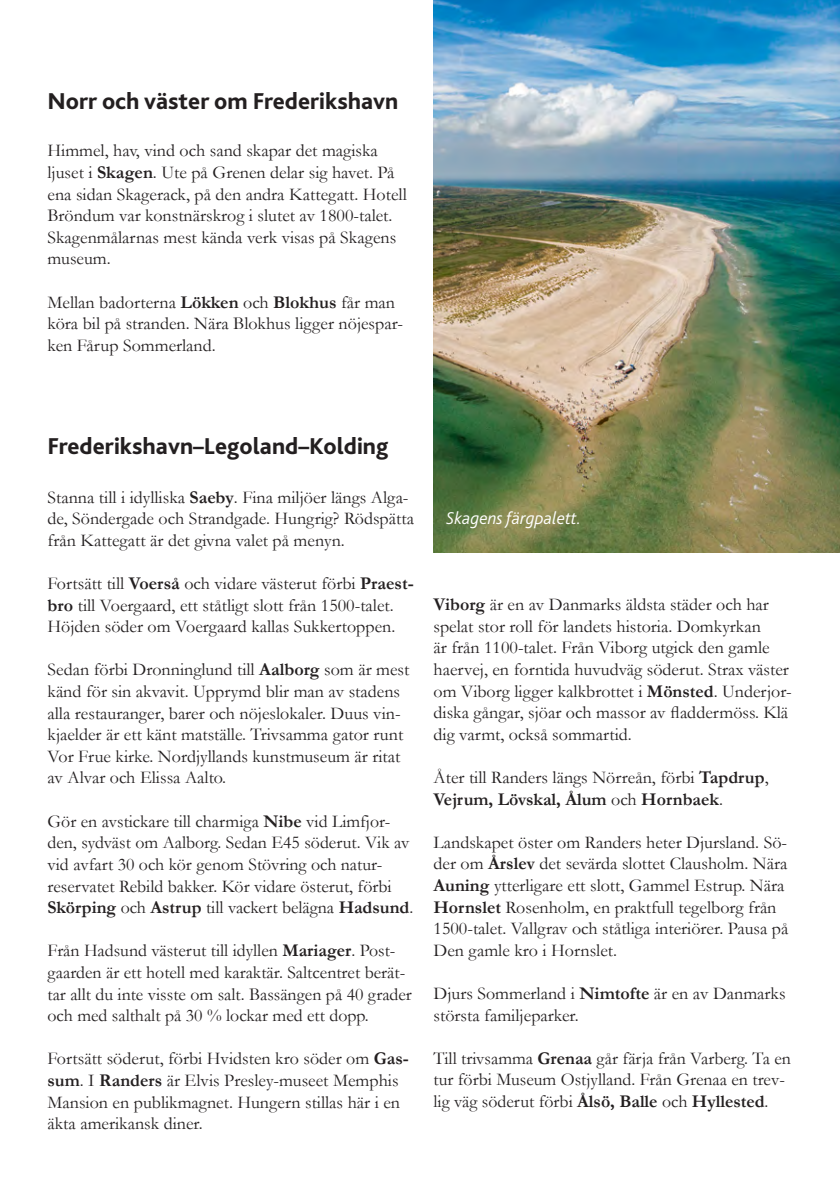
<style>
.page{position:relative;width:840px;height:1191px;background:#fff}
.page>*{position:absolute;margin:0;border:0;box-sizing:border-box;transform-origin:0 0}
.t1{font:800 24px "Bliss 2";color:#231f20}
.t2{font:18px/21.6px "Garamond";color:#231f20}
.t3{font:italic 300 18px "Bliss 2";color:#fff}
.s1{font-weight:700}
</style>
<div class="page">
<img style="left:433px;top:0;width:406px;height:552px">
<h1 class="t1" style="left:47px;top:86px;width:352px">Norr och väster om Frederikshavn</h1>
<p class="t2" style="left:47px;top:139px;width:360px">Himmel, hav, vind och sand skapar det magiska ljuset i <span class="s1">Skagen</span>. Ute på Grenen delar sig havet. På ena sidan Skagerack, på den andra Kattegatt. Hotell Bröndum var konstnärskrog i slutet av 1800-talet.<br>Skagenmålarnas mest kända verk visas på Skagens museum.</p>
<p class="t2" style="left:47px;top:291px;width:357px">Mellan badorterna <span class="s1">Lökken</span> och <span class="s1">Blokhus</span> får man köra bil på stranden. Nära Blokhus ligger nöjespar&shy;ken Fårup Sommerland.</p>
<h1 class="t1" style="left:47px;top:431px;width:342px">Frederikshavn–Legoland–Kolding</h1>
<p class="t2" style="left:47px;top:485px;width:368px">Stanna till i idylliska <span class="s1">Saeby</span>. Fina miljöer längs Alga&shy;de, Söndergade och Strandgade. Hungrig? Rödspätta från Kattegatt är det givna valet på menyn.</p>
<p class="t2" style="left:47px;top:572px;width:367px">Fortsätt till <span class="s1">Voerså</span> och vidare västerut förbi <span class="s1">Praest&shy;bro</span> till Voergaard, ett ståtligt slott från 1500-talet.<br>Höjden söder om Voergaard kallas Sukkertoppen.</p>
<p class="t2" style="left:48px;top:658px;width:363px">Sedan förbi Dronninglund till <span class="s1">Aalborg</span> som är mest känd för sin akvavit. Upprymd blir man av stadens alla restauranger, barer och nöjeslokaler. Duus vin&shy;kjaelder är ett känt matställe. Trivsamma gator runt Vor Frue kirke. Nordjyllands kunstmuseum är ritat av Alvar och Elissa Aalto.</p>
<p class="t2" style="left:47px;top:809px;width:367px">Gör en avstickare till charmiga <span class="s1">Nibe</span> vid Limfjor&shy;den, sydväst om Aalborg. Sedan E45 söderut. Vik av vid avfart 30 och kör genom Stövring och natur&shy;reservatet Rebild bakker. Kör vidare österut, förbi <span class="s1">Skörping</span> och <span class="s1">Astrup</span> till vackert belägna <span class="s1">Hadsund</span>.</p>
<p class="t2" style="left:47px;top:939px;width:365px">Från Hadsund västerut till idyllen <span class="s1">Mariager</span>. Post&shy;gaarden är ett hotell med karaktär. Saltcentret berät&shy;tar allt du inte visste om salt. Bassängen på 40 grader och med salthalt på 30 % lockar med ett dopp.</p>
<p class="t2" style="left:47px;top:1047px;width:362px">Fortsätt söderut, förbi Hvidsten kro söder om <span class="s1">Gas&shy;sum</span>. I <span class="s1">Randers</span> är Elvis Presley-museet Memphis Mansion en publikmagnet. Hungern stillas här i en äkta amerikansk diner.</p>
<p class="t3" style="left:446px;top:507px;width:136px">Skagens färgpalett.</p>
<p class="t2" style="left:433px;top:593px;width:359px"><span class="s1">Viborg</span> är en av Danmarks äldsta städer och har spelat stor roll för landets historia. Domkyrkan<br>är från 1100-talet. Från Viborg utgick den gamle haervej, en forntida huvudväg söderut. Strax väster om Viborg ligger kalkbrottet i <span class="s1">Mönsted</span>. Underjor&shy;diska gångar, sjöar och massor av fladdermöss. Klä dig varmt, också sommartid.</p>
<p class="t2" style="left:433px;top:766px;width:336px">Åter till Randers längs Nörreån, förbi <span class="s1">Tapdrup</span>,<br><span class="s1">Vejrum, Lövskal, Ålum</span> och <span class="s1">Hornbaek</span>.</p>
<p class="t2" style="left:433px;top:831px;width:356px">Landskapet öster om Randers heter Djursland. Sö&shy;der om <span class="s1">Årslev</span> det sevärda slottet Clausholm. Nära <span class="s1">Auning</span> ytterligare ett slott, Gammel Estrup. Nära <span class="s1">Hornslet</span> Rosenholm, en praktfull tegelborg från 1500-talet. Vallgrav och ståtliga interiörer. Pausa på Den gamle kro i Hornslet.</p>
<p class="t2" style="left:433px;top:982px;width:353px">Djurs Sommerland i <span class="s1">Nimtofte</span> är en av Danmarks största familjeparker.</p>
<p class="t2" style="left:433px;top:1047px;width:358px">Till trivsamma <span class="s1">Grenaa</span> går färja från Varberg. Ta en tur förbi Museum Ostjylland. Från Grenaa en trev&shy;lig väg söderut förbi <span class="s1">Ålsö, Balle</span> och <span class="s1">Hyllested</span>.</p>
</div>
